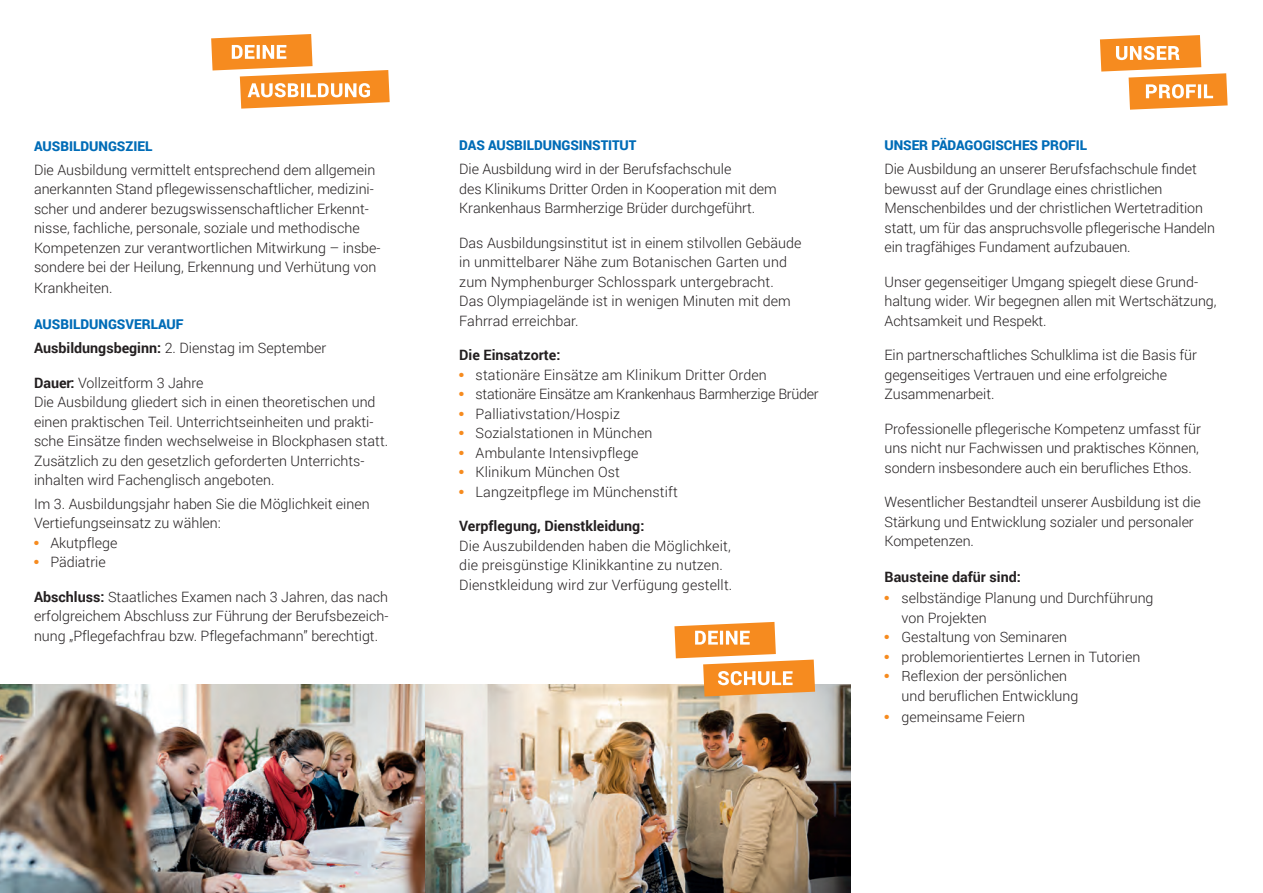
<style>
.page{position:relative;width:1263px;height:893px;background:#fff}
.page>*{position:absolute;margin:0;border:0;box-sizing:border-box;transform-origin:0 0}
.t1{font:300 14.25px/19.5px "Roboto";color:#231f20}
.t2{font:700 14.25px "Roboto";color:#231f20}
.t3{font:300 14.25px "Roboto";letter-spacing:-.02em;color:#231f20}
.t4{font:900 13.5px "Roboto";letter-spacing:-.005em;color:#006cb7}
.s1{font-weight:700}
</style>
<div class="page">
<img style="left:0;top:685px;width:850px;height:208px">
<svg style="left:211px;top:34px;width:179px;height:75px"></svg>
<svg style="left:1100px;top:35px;width:127px;height:75px"></svg>
<svg style="left:674px;top:622px;width:141px;height:74px"></svg>
<p class="t4" style="left:34px;top:136px;width:120px">AUSBILDUNGSZIEL</p>
<p class="t1" style="left:34px;top:159px;width:348px">Die Ausbildung vermittelt entsprechend dem allgemein anerkannten Stand pflegewissenschaftlicher, medizini&shy;scher und anderer bezugswissenschaftlicher Erkennt&shy;nisse, fachliche, personale, soziale und methodische Kompetenzen zur verantwortlichen Mitwirkung – insbe&shy;sondere bei der Heilung, Erkennung und Verhütung von</p>
<p class="t1" style="left:34px;top:278px;width:80px">Krankheiten.</p>
<p class="t4" style="left:34px;top:315px;width:151px">AUSBILDUNGSVERLAUF</p>
<p class="t1" style="left:34px;top:338px;width:294px"><span class="s1">Ausbildungsbeginn:</span> 2. Dienstag im September</p>
<p class="t1" style="left:34px;top:372px;width:356px"><span class="s1">Dauer:</span> Vollzeitform 3 Jahre<br>Die Ausbildung gliedert sich in einen theoretischen und einen praktischen Teil. Unterrichtseinheiten und prakti&shy;sche Einsätze finden wechselweise in Blockphasen statt.<br>Zusätzlich zu den gesetzlich geforderten Unterrichts&shy;inhalten wird Fachenglisch angeboten.</p>
<p class="t1" style="left:34px;top:493px;width:337px">Im 3. Ausbildungsjahr haben Sie die Möglichkeit einen<br>Vertiefungseinsatz zu wählen:</p>
<p class="t1" style="left:34px;top:532px;width:85px"><sup>●</sup> Akutpflege</p>
<p class="t1" style="left:34px;top:552px;width:73px"><sup>●</sup> Pädiatrie</p>
<p class="t1" style="left:34px;top:586px;width:356px;text-align:justify"><span class="s1">Abschluss:</span> Staatliches Examen nach 3 Jahren, das nach erfolgreichem Abschluss zur Führung der Berufsbezeich&shy;nung „Pflegefachfrau bzw. Pflegefachmann” berechtigt.</p>
<p class="t4" style="left:459px;top:136px;width:179px">DAS AUSBILDUNGSINSTITUT</p>
<p class="t1" style="left:459px;top:159px;width:319px">Die Ausbildung wird in der Berufsfachschule<br>des Klinikums Dritter Orden in Kooperation mit dem<br>Krankenhaus Barmherzige Brüder durchgeführt.</p>
<p class="t1" style="left:459px;top:232px;width:344px">Das Ausbildungsinstitut ist in einem stilvollen Gebäude in unmittelbarer Nähe zum Botanischen Garten und zum Nymphenburger Schlosspark untergebracht.<br>Das Olympiagelände ist in wenigen Minuten mit dem Fahrrad erreichbar.</p>
<p class="t2" style="left:459px;top:345px;width:103px">Die Einsatzorte:</p>
<p class="t1" style="left:459px;top:364px;width:309px"><sup>●</sup> stationäre Einsätze am Klinikum Dritter Orden</p>
<p class="t3" style="left:459px;top:384px;width:361px"><sup>●</sup> stationäre Einsätze am Krankenhaus Barmherzige Brüder</p>
<p class="t1" style="left:459px;top:403px;width:162px"><sup>●</sup> Palliativstation/Hospiz</p>
<p class="t1" style="left:459px;top:423px;width:195px"><sup>●</sup> Sozialstationen in München</p>
<p class="t1" style="left:459px;top:442px;width:181px"><sup>●</sup> Ambulante Intensivpflege</p>
<p class="t1" style="left:459px;top:462px;width:162px"><sup>●</sup> Klinikum München Ost</p>
<p class="t1" style="left:459px;top:481px;width:220px"><sup>●</sup> Langzeitpflege im Münchenstift</p>
<p class="t2" style="left:459px;top:516px;width:187px">Verpflegung, Dienstkleidung:</p>
<p class="t1" style="left:459px;top:535px;width:275px">Die Auszubildenden haben die Möglichkeit, die preisgünstige Klinikkantine zu nutzen.<br>Dienstkleidung wird zur Verfügung gestellt.</p>
<p class="t4" style="left:884px;top:136px;width:204px">UNSER PÄDAGOGISCHES PROFIL</p>
<p class="t1" style="left:884px;top:159px;width:332px">Die Ausbildung an unserer Berufsfachschule findet bewusst auf der Grundlage eines christlichen Menschenbildes und der christlichen Wertetradition statt, um für das anspruchsvolle pflegerische Handeln ein tragfähiges Fundament aufzubauen.</p>
<p class="t1" style="left:884px;top:271px;width:333px">Unser gegenseitiger Umgang spiegelt diese Grund&shy;haltung wider. Wir begegnen allen mit Wertschätzung,<br>Achtsamkeit und Respekt.</p>
<p class="t1" style="left:884px;top:345px;width:314px">Ein partnerschaftliches Schulklima ist die Basis für gegenseitiges Vertrauen und eine erfolgreiche<br>Zusammenarbeit.</p>
<p class="t1" style="left:884px;top:418px;width:318px">Professionelle pflegerische Kompetenz umfasst für uns nicht nur Fachwissen und praktisches Können, sondern insbesondere auch ein berufliches Ethos.</p>
<p class="t1" style="left:884px;top:492px;width:318px">Wesentlicher Bestandteil unserer Ausbildung ist die<br>Stärkung und Entwicklung sozialer und personaler<br>Kompetenzen.</p>
<p class="t2" style="left:884px;top:567px;width:138px">Bausteine dafür sind:</p>
<p class="t1" style="left:901px;top:588px;width:253px;text-indent:-17px"><sup>●</sup> selbständige Planung und Durchführung von Projekten</p>
<p class="t1" style="left:884px;top:627px;width:184px"><sup>●</sup> Gestaltung von Seminaren</p>
<p class="t1" style="left:884px;top:646px;width:257px"><sup>●</sup> problemorientiertes Lernen in Tutorien</p>
<p class="t1" style="left:901px;top:666px;width:178px;text-indent:-17px"><sup>●</sup> Reflexion der persönlichen und beruflichen Entwicklung</p>
<p class="t1" style="left:884px;top:706px;width:142px"><sup>●</sup> gemeinsame Feiern</p>
</div>
